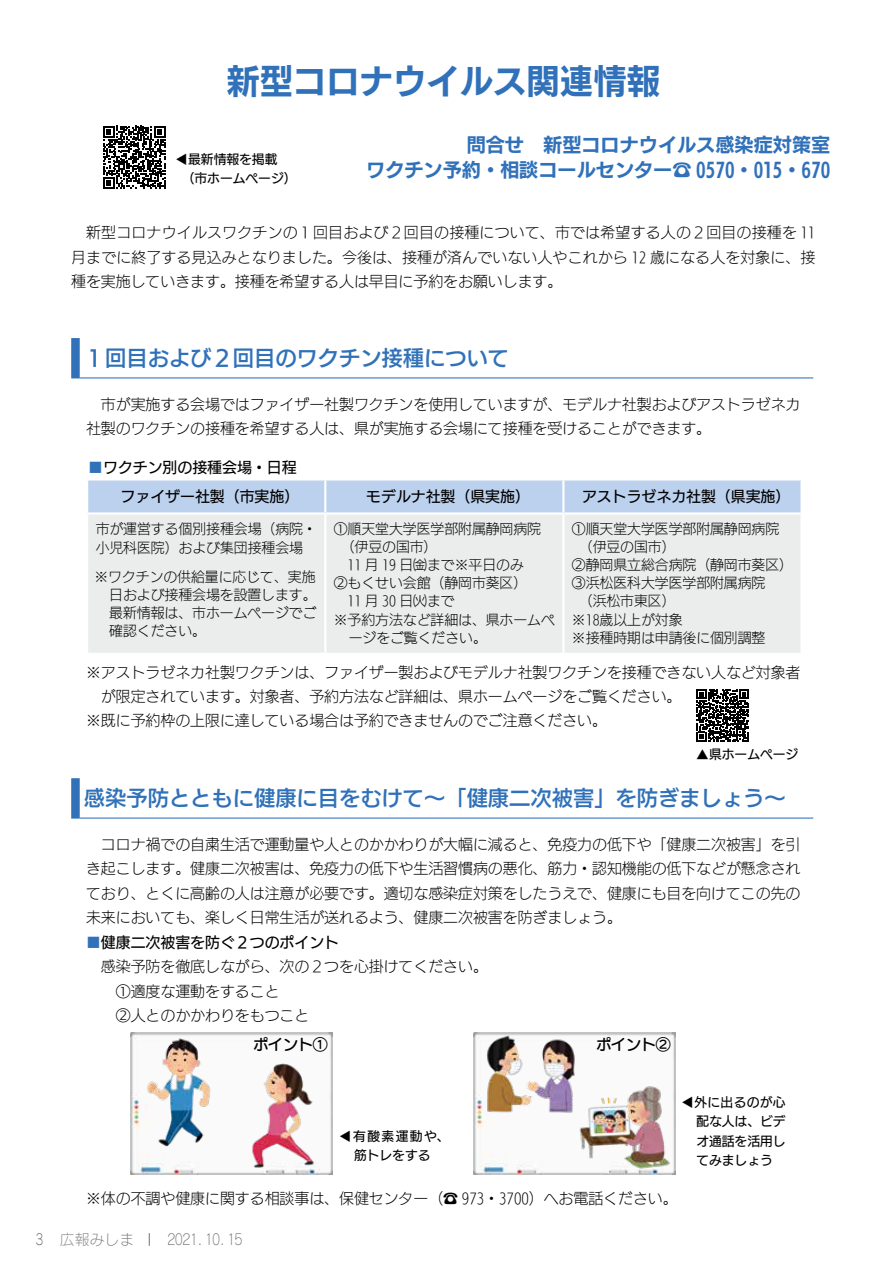
<style>
.page{position:relative;width:893px;height:1263px;background:#fff}
.page>*{position:absolute;margin:0;border:0;box-sizing:border-box;transform-origin:0 0}
.t1{font:34.05px "UD Kakugo Large Pro B";color:#3071b9}
.t2{font:21.3px "UD Kakugo Large Pro DB";color:#3071b9}
.t3{font:19.2px/24.8px "UD Kakugo Large Pro B";color:#3071b9;text-align:right}
.t4{font:14.85px/24.5px "UD Kakugo Large Pro L";color:#000;text-align:justify}
.t5{font:14.85px "UD Kakugo Large Pro M";color:#000}
.t6{font:14.85px "Rodin Cattleya Pro L";color:#727171}
.t7{font:14.85px "UD Marugo Large Pr 6 DB";color:#000}
.t8{font:13.8px/18.1px "UD Kakugo Large Pro L";color:#000}
.t9{font:12.75px/19.2px "UD Kakugo Large Pro M";color:#000}
.t10{font:12.75px/19.2px "UD Kakugo Large Pro M";letter-spacing:.055em;color:#000;text-align:center}
.s1{font-family:"UD Mincho Pro B"}
.s2{color:#3071b9}
.s3{font-family:"UD Mincho Pro L"}
.s4{color:#595757}
</style>
<div class="page">
<div style="left:88px;top:480px;width:712px;height:32px;background:#bbd1ed"></div>
<div style="left:88px;top:515px;width:712px;height:138px;background:#ebecec"></div>
<hr style="left:562px;top:480px;width:2px;height:32px;background:#fff">
<hr style="left:562px;top:514px;width:2px;height:139px;background:#fff">
<hr style="left:324px;top:480px;width:2px;height:32px;background:#fff">
<hr style="left:324px;top:514px;width:2px;height:139px;background:#fff">
<svg style="left:103px;top:126px;width:63px;height:63px"></svg>
<div style="left:71px;top:778px;width:9px;height:41px;background:#3071b9"></div>
<hr style="left:80px;top:817px;width:733px;height:2px;background:#3071b9">
<div style="left:71px;top:338px;width:9px;height:40px;background:#3071b9"></div>
<hr style="left:80px;top:377px;width:733px;height:1px;background:#3071b9">
<img style="left:131px;top:1032px;width:202px;height:142px">
<img style="left:473px;top:1032px;width:202px;height:142px">
<img style="left:139px;top:1034px;width:76px;height:113px">
<img style="left:247px;top:1062px;width:68px;height:107px">
<img style="left:484px;top:1033px;width:93px;height:84px">
<img style="left:575px;top:1081px;width:99px;height:91px">
<svg style="left:696px;top:689px;width:53px;height:52px"></svg>
<svg style="left:149px;top:1233px;width:1px;height:13px"></svg>
<h1 class="t1" style="left:227px;top:52px;width:435px">新型コロナウイルス関連情報</h1>
<p class="t3" style="left:366px;top:132px;width:465px">問合せ　新型コロナウイルス感染症対策室<br>ワクチン予約・相談コールセンター<span class="s1">☎</span> 0570・015・670</p>
<p class="t9" style="left:175px;top:149px;width:123px">◀最新情報を掲載<br>　（市ホームページ）</p>
<p class="t4" style="left:71px;top:220px;width:746px;text-indent:15px">新型コロナウイルスワクチンの１回目および２回目の接種について、市では希望する人の２回目の接種を 11月までに終了する見込みとなりました。今後は、接種が済んでいない人やこれから 12 歳になる人を対象に、接種を実施していきます。接種を希望する人は早目に予約をお願いします。</p>
<h2 class="t2" style="left:84px;top:340px;width:427px">１回目および２回目のワクチン接種について</h2>
<p class="t4" style="left:86px;top:391px;width:716px;text-indent:15px">市が実施する会場ではファイザー社製ワクチンを使用していますが、モデルナ社製およびアストラゼネカ社製のワクチンの接種を希望する人は、県が実施する会場にて接種を受けることができます。</p>
<p class="t5" style="left:88px;top:456px;width:210px"><span class="s2">■</span>ワクチン別の接種会場・日程</p>
<p class="t5" style="left:121px;top:484px;width:180px">ファイザー社製（市実施）</p>
<p class="t5" style="left:366px;top:484px;width:165px">モデルナ社製（県実施）</p>
<p class="t5" style="left:582px;top:484px;width:210px">アストラゼネカ社製（県実施）</p>
<p class="t8" style="left:96px;top:519px;width:223px;line-height:18.6px">市が運営する個別接種会場（病院・小児科医院）および集団接種会場</p>
<p class="t8" style="left:334px;top:519px;width:209px">①順天堂大学医学部附属静岡病院</p>
<p class="t8" style="left:572px;top:519px;width:223px">①順天堂大学医学部附属静岡病院<br>　（伊豆の国市）<br>②静岡県立総合病院（静岡市葵区）<br>③浜松医科大学医学部附属病院<br>　（浜松市東区）<br>※18歳以上が対象<br>※接種時期は申請後に個別調整</p>
<p class="t8" style="left:334px;top:537px;width:105px">　（伊豆の国市）</p>
<p class="t8" style="left:334px;top:556px;width:192px">　11 月 19 日㈮まで※平日のみ</p>
<p class="t8" style="left:334px;top:574px;width:195px">②もくせい会館（静岡市葵区）</p>
<p class="t8" style="left:334px;top:592px;width:122px">　11 月 30 日㈫まで</p>
<p class="t8" style="left:334px;top:610px;width:223px">※予約方法など詳細は、県ホームペ</p>
<p class="t8" style="left:349px;top:628px;width:140px">ージをご覧ください。</p>
<p class="t8" style="left:109px;top:567px;width:209px;text-align:justify;text-indent:-15px">※ワクチンの供給量に応じて、実施日および接種会場を設置します。最新情報は、市ホームページでご確認ください。</p>
<p class="t4" style="left:86px;top:659px;width:716px">※アストラゼネカ社製ワクチンは、ファイザー製およびモデルナ社製ワクチンを接種できない人など対象者</p>
<p class="t4" style="left:101px;top:684px;width:582px">が限定されています。対象者、予約方法など詳細は、県ホームページをご覧ください。</p>
<p class="t4" style="left:86px;top:708px;width:522px">※既に予約枠の上限に達している場合は予約できませんのでご注意ください。</p>
<p class="t9" style="left:696px;top:744px;width:104px">▲県ホームページ</p>
<h2 class="t2" style="left:84px;top:780px;width:703px">感染予防とともに健康に目をむけて～「健康二次被害」を防ぎましょう～</h2>
<p class="t4" style="left:86px;top:831px;width:716px;text-indent:15px">コロナ禍での自粛生活で運動量や人とのかかわりが大幅に減ると、免疫力の低下や「健康二次被害」を引き起こします。健康二次被害は、免疫力の低下や生活習慣病の悪化、筋力・認知機能の低下などが懸念されており、とくに高齢の人は注意が必要です。適切な感染症対策をしたうえで、健康にも目を向けてこの先の未来においても、楽しく日常生活が送れるよう、健康二次被害を防ぎましょう。</p>
<p class="t5" style="left:86px;top:930px;width:254px"><span class="s2">■</span>健康二次被害を防ぐ２つのポイント</p>
<p class="t4" style="left:86px;top:954px;width:403px;text-align:left">　感染予防を徹底しながら、次の２つを心掛けてください。　　①適度な運動をすること<br>　　②人とのかかわりをもつこと</p>
<p class="t7" style="left:253px;top:1036px;width:76px">ポイント①</p>
<p class="t7" style="left:596px;top:1036px;width:76px">ポイント②</p>
<p class="t10" style="left:339px;top:1126px;width:112px">◀有酸素運動や、筋トレをする</p>
<p class="t4" style="left:86px;top:1185px;width:593px">※体の不調や健康に関する相談事は、保健センター（<span class="s3">☎</span> 973・3700）へお電話ください。</p>
<p class="t6" style="left:36px;top:1230px;width:100px"><span class="s4">3</span> 広報みしま</p>
<p class="t6" style="left:168px;top:1230px;width:76px">２０２1．10．15</p>
<p class="t9" style="left:696px;top:1092px;width:91px;text-align:justify;text-indent:-15px">◀外に出るのが心配な人は、ビデオ通話を活用してみましょう</p>
</div>
